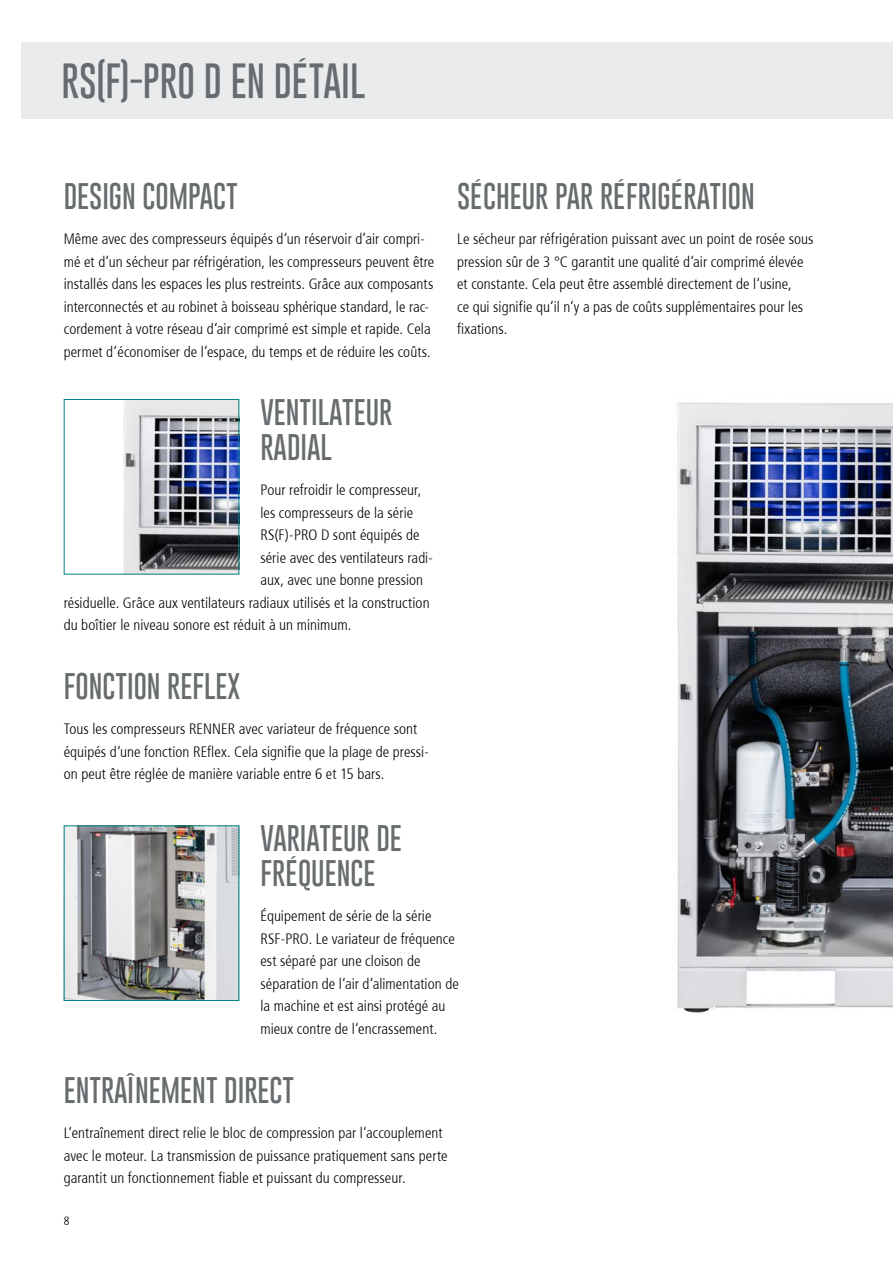
<style>
.page{position:relative;width:893px;height:1263px;background:#fff}
.page>*{position:absolute;margin:0;border:0;box-sizing:border-box;transform-origin:0 0}
.t1{font:100 36px "Gobold";color:#676c6e}
.t2{font:100 27px/35.1px "Gobold";color:#676c6e}
.t3{font:300 condensed 15px/22.5px "Frutiger";letter-spacing:.005em;color:#000}
.t4{font:300 condensed 12px "Frutiger";color:#000}
</style>
<div class="page">
<img style="left:677px;top:402px;width:216px;height:611px">
<img style="left:66px;top:827px;width:171px;height:172px">
<div style="left:64px;top:825px;width:175px;height:176px;border:1px solid #008387"></div>
<img style="left:123px;top:401px;width:114px;height:171px">
<div style="left:64px;top:399px;width:175px;height:175px;border:1px solid #008387"></div>
<div style="left:21px;top:43px;width:872px;height:76px;background:#e9ebec"></div>
<h1 class="t1" style="left:61px;top:58px;width:305px">RS(F)-PRO D EN DÉTAIL</h1>
<h2 class="t2" style="left:64px;top:178px;width:176px">DESIGN COMPACT</h2>
<p class="t3" style="left:64px;top:228px;width:372px">Même avec des compresseurs équipés d‘un réservoir d’air compri&shy;mé et d‘un sécheur par réfrigération, les compresseurs peuvent être installés dans les espaces les plus restreints. Grâce aux composants interconnectés et au robinet à boisseau sphérique standard, le rac&shy;cordement à votre réseau d‘air comprimé est simple et rapide. Cela permet d‘économiser de l‘espace, du temps et de réduire les coûts.</p>
<h2 class="t2" style="left:260px;top:395px;width:133px">VENTILATEUR<br>RADIAL</h2>
<p class="t3" style="left:260px;top:479px;width:163px">Pour refroidir le compresseur,</p>
<p class="t3" style="left:260px;top:502px;width:154px">les compresseurs de la série</p>
<p class="t3" style="left:260px;top:524px;width:161px">RS(F)-PRO D sont équipés de</p>
<p class="t3" style="left:260px;top:547px;width:174px">série avec des ventilateurs radi-</p>
<p class="t3" style="left:260px;top:569px;width:164px">aux, avec une bonne pression</p>
<p class="t3" style="left:64px;top:592px;width:367px">résiduelle. Grâce aux ventilateurs radiaux utilisés et la construction</p>
<p class="t3" style="left:64px;top:614px;width:289px">du boîtier le niveau sonore est réduit à un minimum.</p>
<h2 class="t2" style="left:64px;top:668px;width:178px">FONCTION REFLEX</h2>
<p class="t3" style="left:64px;top:718px;width:367px">Tous les compresseurs RENNER avec variateur de fréquence sont équipés d‘une fonction REflex. Cela signifie que la plage de pressi&shy;on peut être réglée de manière variable entre 6 et 15 bars.</p>
<h2 class="t2" style="left:457px;top:178px;width:299px">SÉCHEUR PAR RÉFRIGÉRATION</h2>
<p class="t3" style="left:457px;top:228px;width:358px">Le sécheur par réfrigération puissant avec un point de rosée sous pression sûr de 3 °C garantit une qualité d‘air comprimé élevée et constante. Cela peut être assemblé directement de l‘usine,<br>ce qui signifie qu‘il n‘y a pas de coûts supplémentaires pour les fixations.</p>
<h2 class="t2" style="left:260px;top:820px;width:143px">VARIATEUR DE<br>FRÉQUENCE</h2>
<p class="t3" style="left:260px;top:905px;width:200px">Équipement de série de la série RSF-PRO. Le variateur de fréquence est séparé par une cloison de séparation de l‘air d‘alimentation de la machine et est ainsi protégé au mieux contre de l‘encrassement.</p>
<h2 class="t2" style="left:64px;top:1072px;width:232px">ENTRAÎNEMENT DIRECT</h2>
<p class="t3" style="left:64px;top:1122px;width:385px">L‘entraînement direct relie le bloc de compression par l‘accouplement avec le moteur. La transmission de puissance pratiquement sans perte garantit un fonctionnement fiable et puissant du compresseur.</p>
<p class="t4" style="left:64px;top:1214px;width:7px">8</p>
</div>
